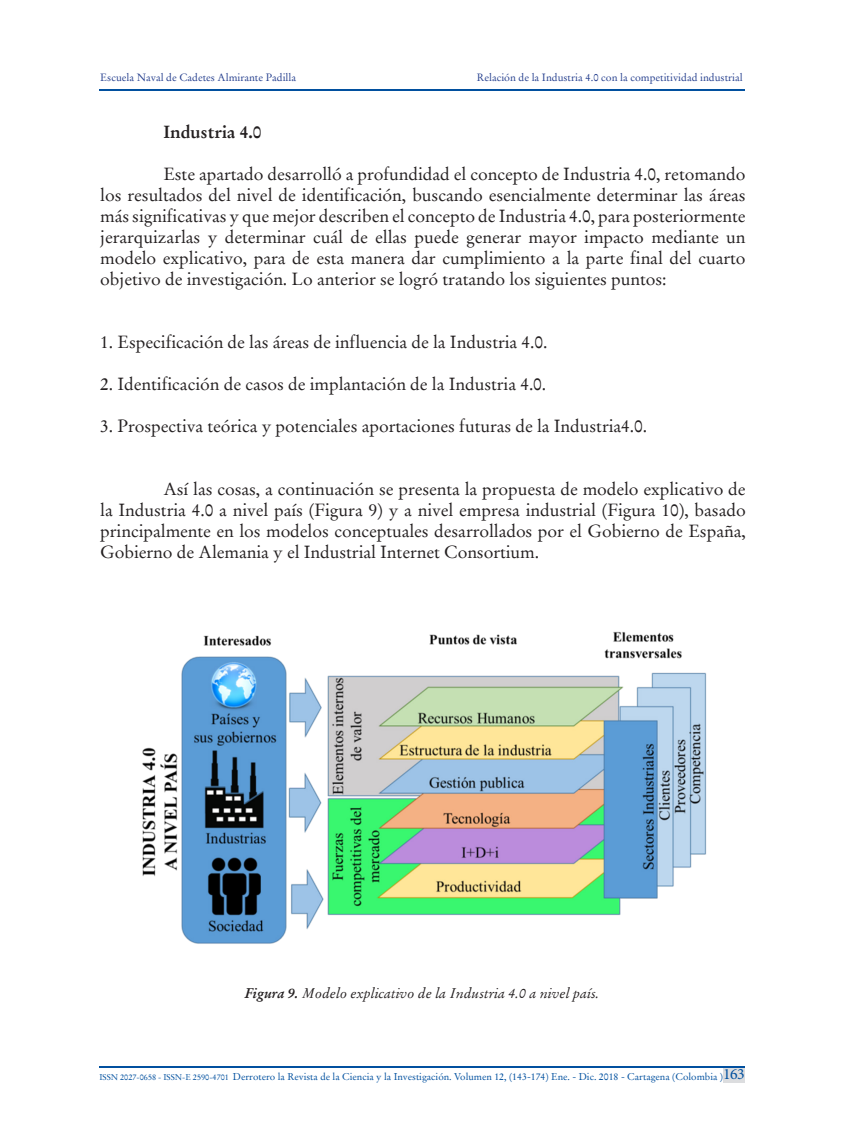
<style>
.page{position:relative;width:844px;height:1141px;background:#fff}
.page>*{position:absolute;margin:0;border:0;box-sizing:border-box;transform-origin:0 0}
.t1{font:17.5px/21px "Stempel Garamond";letter-spacing:-.005em;color:#231f20;text-align:justify}
.t2{font:700 17.5px "Stempel Garamond";letter-spacing:-.005em;color:#231f20}
.t3{font:15.75px "Minion Pro";color:#01509f}
.t4{font:italic 14px "Stempel Garamond";color:#231f20}
.t5{font:10.5px "Stempel Garamond";color:#253f8e}
.t6{font:9.8px "Stempel Garamond";color:#01509f}
.s1{font-weight:700}
.s2{font-size:8.22px}
</style>
<div class="page">
<div style="left:723px;top:1068px;width:21px;height:15px;background:#dcdddf"></div>
<hr style="left:99px;top:1066px;width:645px;height:2px;background:#01509f">
<hr style="left:99px;top:89px;width:645px;height:2px;background:#01509f">
<img style="left:142px;top:631px;width:565px;height:313px">
<p class="t5" style="left:100px;top:72px;width:197px">Escuela Naval de Cadetes Almirante Padilla</p>
<p class="t5" style="left:476px;top:72px;width:267px">Relación de la Industria 4.0 con la competitividad industrial</p>
<p class="t2" style="left:163px;top:121px;width:100px">Industria 4.0</p>
<p class="t1" style="left:100px;top:163px;width:646px;text-indent:63px">Este apartado desarrolló a profundidad el concepto de Industria 4.0, retomando los resultados del nivel de identificación, buscando esencialmente determinar las áreas más significativas y que mejor describen el concepto de Industria 4.0, para posteriormente jerarquizarlas y determinar cuál de ellas puede generar mayor impacto mediante un modelo explicativo, para de esta manera dar cumplimiento a la parte final del cuarto objetivo de investigación. Lo anterior se logró tratando los siguientes puntos:</p>
<p class="t1" style="left:100px;top:331px;width:448px">1. Especificación de las áreas de influencia de la Industria 4.0.</p>
<p class="t1" style="left:100px;top:373px;width:447px">2. Identificación de casos de implantación de la Industria 4.0.</p>
<p class="t1" style="left:100px;top:415px;width:548px">3. Prospectiva teórica y potenciales aportaciones futuras de la Industria4.0.</p>
<p class="t1" style="left:100px;top:478px;width:646px;text-indent:63px">Así las cosas, a continuación se presenta la propuesta de modelo explicativo de la Industria 4.0 a nivel país (Figura 9) y a nivel empresa industrial (Figura 10), basado principalmente en los modelos conceptuales desarrollados por el Gobierno de España, Gobierno de Alemania y el Industrial Internet Consortium.</p>
<p class="t4" style="left:244px;top:985px;width:356px"><span class="s1">Figura 9.</span> Modelo explicativo de la Industria 4.0 a nivel país.</p>
<p class="t3" style="left:723px;top:1064px;width:23px">163</p>
<p class="t6" style="left:99px;top:1071px;width:625px"><span class="s2">ISSN 2027-0658 - ISSN-E 2590-4701</span> Derrotero la Revista de la Ciencia y la Investigación. Volumen 12, (143-174) Ene. - Dic. 2018 - Cartagena (Colombia )</p>
</div>
